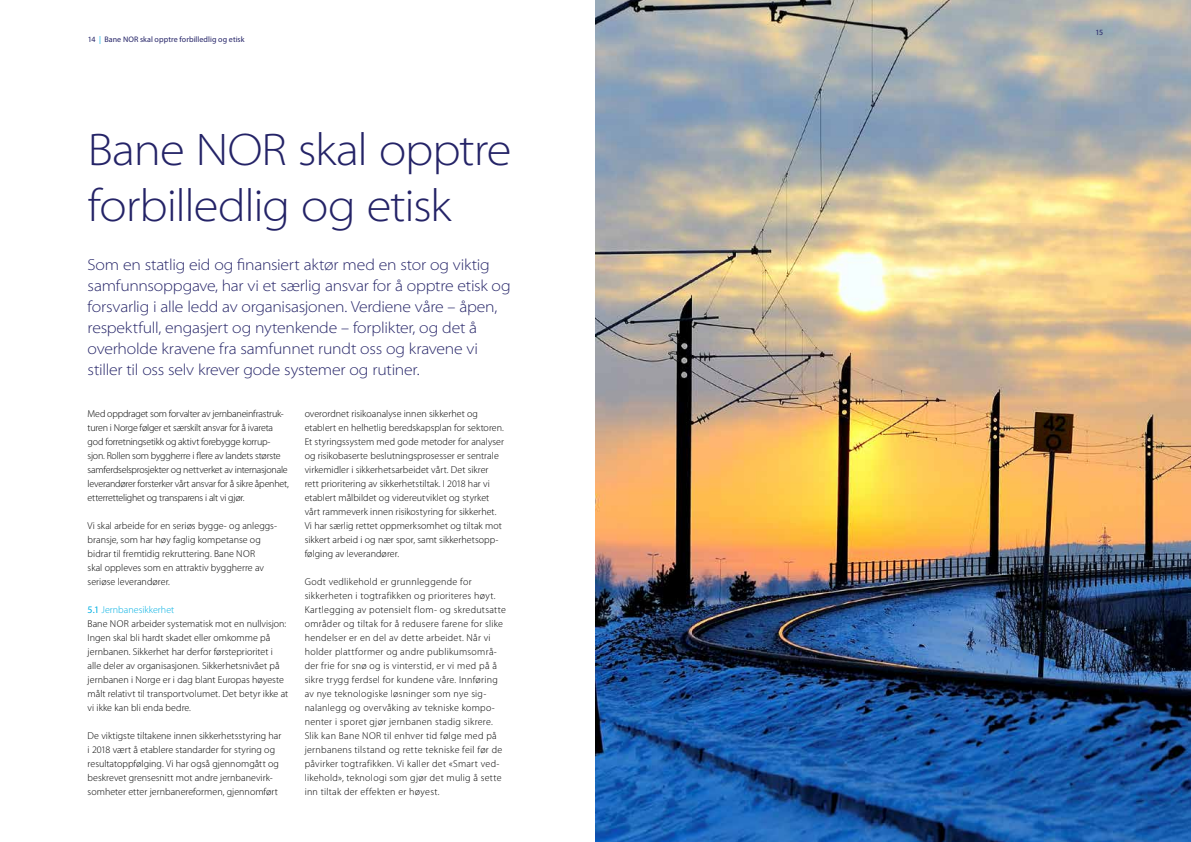
<style>
.page{position:relative;width:1191px;height:842px;background:#fff}
.page>*{position:absolute;margin:0;border:0;box-sizing:border-box;transform-origin:0 0}
.t1{font:300 semi-expanded 46px/56px "Myriad Pro";letter-spacing:-.025em;color:#242367}
.t2{font:300 semi-expanded 16px/21px "Myriad Pro";letter-spacing:-.015em;color:#242367}
.t3{font:300 10px/14px "Myriad Pro";letter-spacing:.005em;color:#000}
.t4{font:300 10px/14px "Myriad Pro";letter-spacing:.025em;color:#000}
.t5{font:300 10px/14px "Myriad Pro";letter-spacing:-.025em;color:#000}
.t6{font:8px "Myriad Pro";letter-spacing:.01em;color:#242367}
.s1{color:#00b0e3}
.s2{font-weight:400;color:#00b0e3}
</style>
<div class="page">
<img style="left:595px;top:0;width:596px;height:842px">
<p class="t6" style="left:88px;top:35px;width:158px">14 <span class="s1">|</span> Bane NOR skal opptre forbilledlig og etisk</p>
<h1 class="t1" style="left:88px;top:121px;width:425px">Bane NOR skal opptre forbilledlig og etisk</h1>
<p class="t2" style="left:88px;top:254px;width:424px">Som en statlig eid og finansiert aktør med en stor og viktig samfunnsoppgave, har vi et særlig ansvar for å opptre etisk og forsvarlig i alle ledd av organisasjonen. Verdiene våre – åpen, respektfull, engasjert og nytenkende – forplikter, og det å overholde kravene fra samfunnet rundt oss og kravene vi stiller til oss selv krever gode systemer og rutiner.</p>
<p class="t5" style="left:88px;top:406px;width:203px">Med oppdraget som forvalter av jernbaneinfrastruk&shy;turen i Norge følger et særskilt ansvar for å ivareta god forretningsetikk og aktivt forebygge korrup&shy;sjon. Rollen som byggherre i flere av landets største samferdselsprosjekter og nettverket av internasjonale leverandører forsterker vårt ansvar for å sikre åpenhet, etterrettelighet og transparens i alt vi gjør.</p>
<p class="t3" style="left:88px;top:518px;width:191px">Vi skal arbeide for en seriøs bygge- og anleggs&shy;bransje, som har høy faglig kompetanse og bidrar til fremtidig rekruttering. Bane NOR<br>skal oppleves som en attraktiv byggherre av seriøse leverandører.</p>
<p class="t3" style="left:88px;top:602px;width:202px"><span class="s2">5.1</span> <span class="s1">Jernbanesikkerhet<br></span>Bane NOR arbeider systematisk mot en nullvisjon:<br>Ingen skal bli hardt skadet eller omkomme på jernbanen. Sikkerhet har derfor førsteprioritet i alle deler av organisasjonen. Sikkerhetsnivået på jernbanen i Norge er i dag blant Europas høyeste målt relativt til transportvolumet. Det betyr ikke at vi ikke kan bli enda bedre.</p>
<p class="t3" style="left:88px;top:728px;width:195px">De viktigste tiltakene innen sikkerhetsstyring har i 2018 vært å etablere standarder for styring og resultatoppfølging. Vi har også gjennomgått og beskrevet grensesnitt mot andre jernbanevirk&shy;somheter etter jernbanereformen, gjennomført</p>
<p class="t3" style="left:305px;top:406px;width:201px">overordnet risikoanalyse innen sikkerhet og etablert en helhetlig beredskapsplan for sektoren.<br>Et styringssystem med gode metoder for analyser og risikobaserte beslutningsprosesser er sentrale virkemidler i sikkerhetsarbeidet vårt. Det sikrer rett prioritering av sikkerhetstiltak. I 2018 har vi etablert målbildet og videreutviklet og styrket vårt rammeverk innen risikostyring for sikkerhet.<br>Vi har særlig rettet oppmerksomhet og tiltak mot sikkert arbeid i og nær spor, samt sikkerhetsopp&shy;følging av leverandører.</p>
<p class="t4" style="left:305px;top:574px;width:203px">Godt vedlikehold er grunnleggende for sikkerheten i togtrafikken og prioriteres høyt.<br>Kartlegging av potensielt flom- og skredutsatte områder og tiltak for å redusere farene for slike hendelser er en del av dette arbeidet. Når vi holder plattformer og andre publikumsområ&shy;der frie for snø og is vinterstid, er vi med på å sikre trygg ferdsel for kundene våre. Innføring av nye teknologiske løsninger som nye sig&shy;nalanlegg og overvåking av tekniske kompo&shy;nenter i sporet gjør jernbanen stadig sikrere.<br>Slik kan Bane NOR til enhver tid følge med på jernbanens tilstand og rette tekniske feil før de påvirker togtrafikken. Vi kaller det «Smart ved&shy;likehold», teknologi som gjør det mulig å sette inn tiltak der effekten er høyest.</p>
<p class="t6" style="left:1095px;top:28px;width:9px">15</p>
</div>
